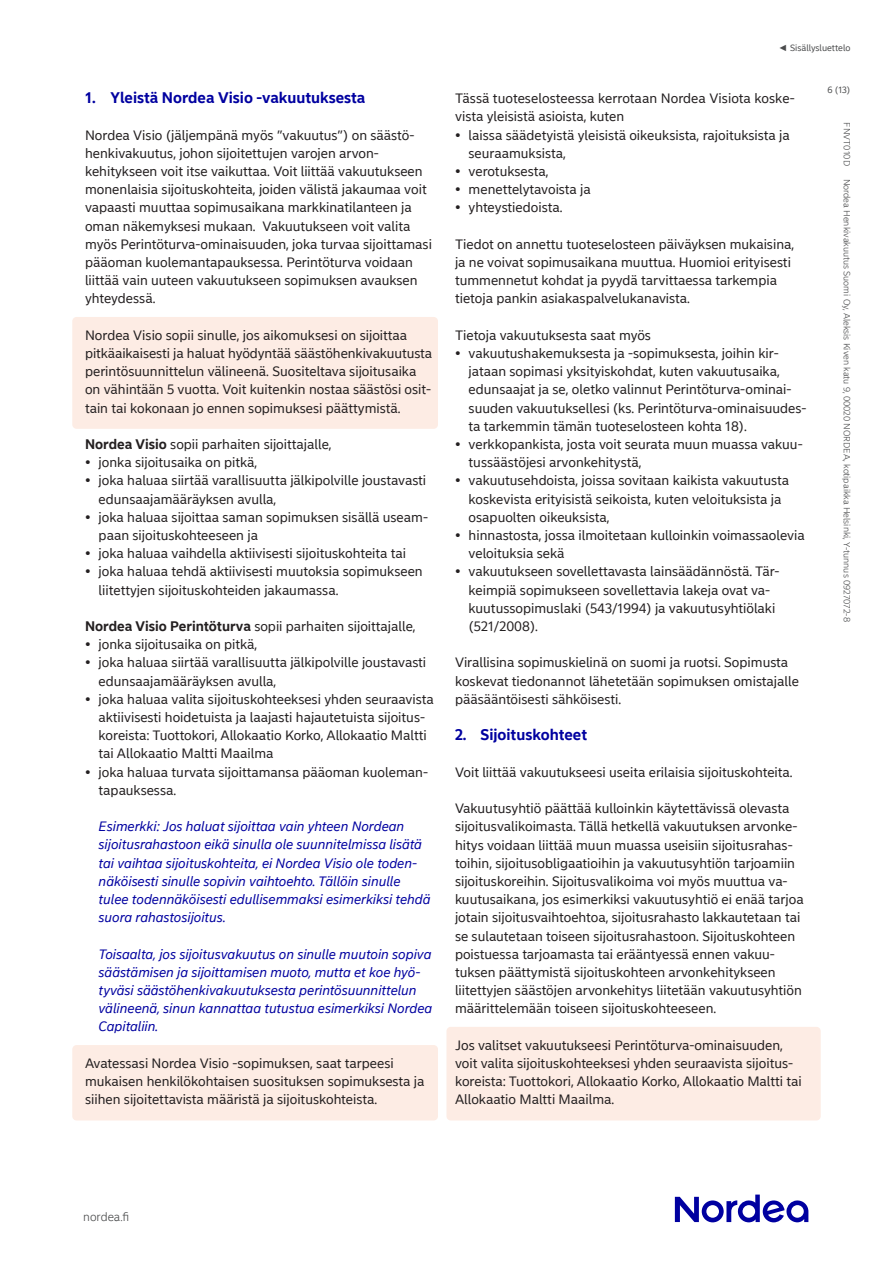
<style>
.page{position:relative;width:893px;height:1263px;background:#fff}
.page>*{position:absolute;margin:0;border:0;box-sizing:border-box;transform-origin:0 0}
.t1{font:700 15px "Nordea Sans Small";color:#0000a0}
.t2{font:13.5px/18.1px "Nordea Sans Small";color:#231f20}
.t3{font:italic 13.5px/18.1px "Nordea Sans Small";color:#0000a0}
.t4{font:300 12px "Nordea Sans Small";color:#4b4c4d}
.t5{font:300 9px "Nordea Sans Small";color:#4b4c4d}
.t6{font:9px "Nordea Sans Small";color:#4b4c4d}
.s1{font-weight:700}
.s2{font-family:"Arial"}
</style>
<div class="page">
<svg style="left:675px;top:1194px;width:133px;height:28px"></svg>
<div style="left:72px;top:317px;width:366px;height:112px;background:#fdece4;border-radius:4px"></div>
<div style="left:72px;top:1045px;width:366px;height:75px;background:#fdece4;border-radius:4px"></div>
<div style="left:446px;top:1027px;width:375px;height:93px;background:#fdece4;border-radius:4px"></div>
<p class="t1" style="left:85px;top:89px;width:282px">1. Yleistä Nordea Visio -vakuutuksesta</p>
<p class="t2" style="left:85px;top:126px;width:348px">Nordea Visio (jäljempänä myös ”vakuutus”) on säästö&shy;henkivakuutus, johon sijoitettujen varojen arvon&shy;kehitykseen voit itse vaikuttaa. Voit liittää vakuutukseen monenlaisia sijoituskohteita, joiden välistä jakaumaa voit vapaasti muuttaa sopimusaikana markkinatilanteen ja oman näkemyksesi mukaan. Vakuutukseen voit valita myös Perintöturva-ominaisuuden, joka turvaa sijoittamasi pääoman kuolemantapauksessa. Perintöturva voidaan liittää vain uuteen vakuutukseen sopimuksen avauksen yhteydessä.</p>
<p class="t2" style="left:85px;top:326px;width:349px">Nordea Visio sopii sinulle, jos aikomuksesi on sijoittaa pitkäaikaisesti ja haluat hyödyntää säästöhenkivakuutusta perintösuunnittelun välineenä. Suositeltava sijoitusaika on vähintään 5 vuotta. Voit kuitenkin nostaa säästösi osit&shy;tain tai kokonaan jo ennen sopimuksesi päättymistä.</p>
<p class="t2" style="left:85px;top:435px;width:248px"><span class="s1">Nordea Visio</span> sopii parhaiten sijoittajalle,</p>
<p class="t2" style="left:85px;top:454px;width:174px">• jonka sijoitusaika on pitkä,</p>
<p class="t2" style="left:99px;top:472px;width:329px;text-indent:-14px">• joka haluaa siirtää varallisuutta jälkipolville joustavasti edunsaajamääräyksen avulla,</p>
<p class="t2" style="left:99px;top:508px;width:331px;text-indent:-14px">• joka haluaa sijoittaa saman sopimuksen sisällä useam&shy;paan sijoituskohteeseen ja</p>
<p class="t2" style="left:85px;top:545px;width:323px">• joka haluaa vaihdella aktiivisesti sijoituskohteita tai</p>
<p class="t2" style="left:99px;top:563px;width:326px;text-indent:-14px">• joka haluaa tehdä aktiivisesti muutoksia sopimukseen liitettyjen sijoituskohteiden jakaumassa.</p>
<p class="t2" style="left:85px;top:617px;width:332px"><span class="s1">Nordea Visio Perintöturva</span> sopii parhaiten sijoittajalle,</p>
<p class="t2" style="left:85px;top:636px;width:174px">• jonka sijoitusaika on pitkä,</p>
<p class="t2" style="left:99px;top:654px;width:329px;text-indent:-14px">• joka haluaa siirtää varallisuutta jälkipolville joustavasti edunsaajamääräyksen avulla,</p>
<p class="t2" style="left:99px;top:690px;width:337px;text-indent:-14px">• joka haluaa valita sijoituskohteeksesi yhden seuraavista aktiivisesti hoidetuista ja laajasti hajautetuista sijoitus&shy;koreista: Tuottokori, Allokaatio Korko, Allokaatio Maltti tai Allokaatio Maltti Maailma</p>
<p class="t2" style="left:99px;top:763px;width:331px;text-indent:-14px">• joka haluaa turvata sijoittamansa pääoman kuoleman&shy;tapauksessa.</p>
<p class="t3" style="left:99px;top:818px;width:333px">Esimerkki: Jos haluat sijoittaa vain yhteen Nordean sijoitusrahastoon eikä sinulla ole suunnitelmissa lisätä tai vaihtaa sijoituskohteita, ei Nordea Visio ole toden&shy;näköisesti sinulle sopivin vaihtoehto. Tällöin sinulle tulee todennäköisesti edullisemmaksi esimerkiksi tehdä suora rahastosijoitus.</p>
<p class="t3" style="left:99px;top:945px;width:335px">Toisaalta, jos sijoitusvakuutus on sinulle muutoin sopiva säästämisen ja sijoittamisen muoto, mutta et koe hyö&shy;tyväsi säästöhenkivakuutuksesta perintösuunnittelun välineenä, sinun kannattaa tutustua esimerkiksi Nordea Capitaliin.</p>
<p class="t2" style="left:85px;top:1054px;width:341px">Avatessasi Nordea Visio -sopimuksen, saat tarpeesi mukaisen henkilökohtaisen suosituksen sopimuksesta ja siihen sijoitettavista määristä ja sijoituskohteista.</p>
<p class="t6" style="left:779px;top:43px;width:73px"><span class="s2">◄</span> Sisällysluettelo</p>
<p class="t2" style="left:455px;top:90px;width:341px">Tässä tuoteselosteessa kerrotaan Nordea Visiota koske&shy;vista yleisistä asioista, kuten</p>
<p class="t2" style="left:469px;top:126px;width:323px;text-indent:-14px">• laissa säädetyistä yleisistä oikeuksista, rajoituksista ja seuraamuksista,</p>
<p class="t2" style="left:455px;top:162px;width:95px">• verotuksesta,</p>
<p class="t2" style="left:455px;top:181px;width:137px">• menettelytavoista ja</p>
<p class="t2" style="left:455px;top:199px;width:109px">• yhteystiedoista.</p>
<p class="t2" style="left:455px;top:235px;width:341px">Tiedot on annettu tuoteselosteen päiväyksen mukaisina, ja ne voivat sopimusaikana muuttua. Huomioi erityisesti tummennetut kohdat ja pyydä tarvittaessa tarkempia tietoja pankin asiakaspalvelukanavista.</p>
<p class="t2" style="left:455px;top:326px;width:198px">Tietoja vakuutuksesta saat myös</p>
<p class="t2" style="left:469px;top:344px;width:339px;text-indent:-14px">• vakuutushakemuksesta ja -sopimuksesta, joihin kir&shy;jataan sopimasi yksityiskohdat, kuten vakuutusaika, edunsaajat ja se, oletko valinnut Perintöturva-ominai&shy;suuden vakuutuksellesi (ks. Perintöturva-ominaisuudes&shy;ta tarkemmin tämän tuoteselosteen kohta 18).</p>
<p class="t2" style="left:469px;top:435px;width:336px;text-indent:-14px">• verkkopankista, josta voit seurata muun muassa vakuu&shy;tussäästöjesi arvonkehitystä,</p>
<p class="t2" style="left:469px;top:472px;width:322px;text-indent:-14px">• vakuutusehdoista, joissa sovitaan kaikista vakuutusta koskevista erityisistä seikoista, kuten veloituksista ja osapuolten oikeuksista,</p>
<p class="t2" style="left:469px;top:526px;width:338px;text-indent:-14px">• hinnastosta, jossa ilmoitetaan kulloinkin voimassaolevia veloituksia sekä</p>
<p class="t2" style="left:469px;top:563px;width:313px;text-indent:-14px">• vakuutukseen sovellettavasta lainsäädännöstä. Tär&shy;keimpiä sopimukseen sovellettavia lakeja ovat va&shy;kuutussopimuslaki (543/1994) ja vakuutusyhtiölaki (521/2008).</p>
<p class="t2" style="left:455px;top:654px;width:345px">Virallisina sopimuskielinä on suomi ja ruotsi. Sopimusta koskevat tiedonannot lähetetään sopimuksen omistajalle pääsääntöisesti sähköisesti.</p>
<p class="t1" style="left:455px;top:726px;width:134px">2. Sijoituskohteet</p>
<p class="t2" style="left:455px;top:763px;width:339px">Voit liittää vakuutukseesi useita erilaisia sijoituskohteita.</p>
<p class="t2" style="left:455px;top:799px;width:350px">Vakuutusyhtiö päättää kulloinkin käytettävissä olevasta sijoitusvalikoimasta. Tällä hetkellä vakuutuksen arvonke&shy;hitys voidaan liittää muun muassa useisiin sijoitusrahas&shy;toihin, sijoitusobligaatioihin ja vakuutusyhtiön tarjoamiin sijoituskoreihin. Sijoitusvalikoima voi myös muuttua va&shy;kuutusaikana, jos esimerkiksi vakuutusyhtiö ei enää tarjoa jotain sijoitusvaihtoehtoa, sijoitusrahasto lakkautetaan tai se sulautetaan toiseen sijoitusrahastoon. Sijoituskohteen poistuessa tarjoamasta tai erääntyessä ennen vakuu&shy;tuksen päättymistä sijoituskohteen arvonkehitykseen liitettyjen säästöjen arvonkehitys liitetään vakuutusyhtiön määrittelemään toiseen sijoituskohteeseen.</p>
<p class="t2" style="left:455px;top:1036px;width:348px">Jos valitset vakuutukseesi Perintöturva-ominaisuuden, voit valita sijoituskohteeksesi yhden seuraavista sijoitus&shy;koreista: Tuottokori, Allokaatio Korko, Allokaatio Maltti tai Allokaatio Maltti Maailma.</p>
<p class="t6" style="left:827px;top:84px;width:24px">6 (13)</p>
<p class="t5" style="left:852px;top:122px;width:45px;rotate:90deg">FNVT010D</p>
<p class="t5" style="left:852px;top:179px;width:445px;rotate:90deg">Nordea Henkivakuutus Suomi Oy, Aleksis Kiven katu 9, 00020 NORDEA, kotipaikka Helsinki, Y-tunnus 0927072-8</p>
<p class="t4" style="left:83px;top:1209px;width:48px">nordea.fi</p>
</div>
